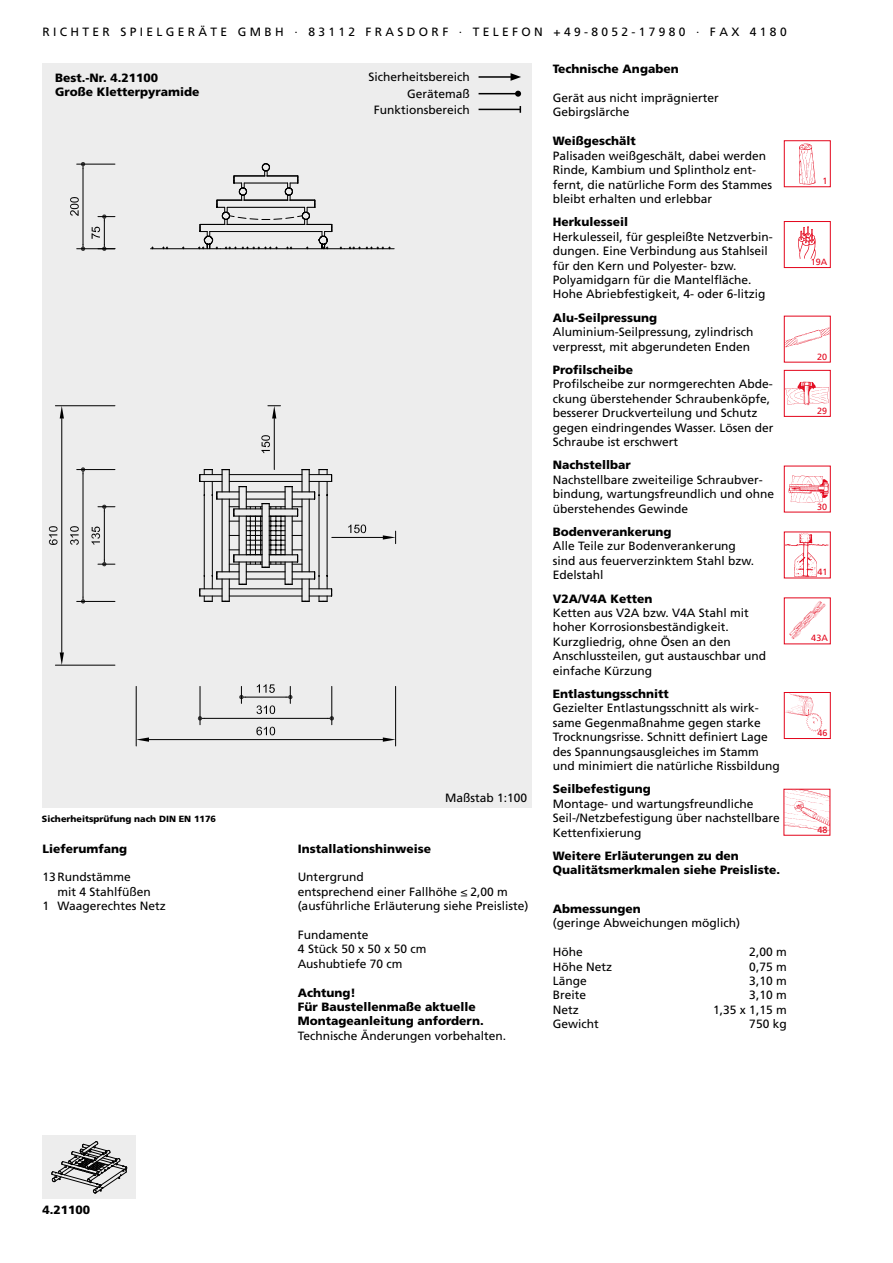
<style>
.page{position:relative;width:893px;height:1263px;background:#fff}
.page>*{position:absolute;margin:0;border:0;box-sizing:border-box;transform-origin:0 0}
.t1{font:12px/14.4px "Frutiger LT Std";color:#000}
.t2{font:900 12px/14.4px "Frutiger LT Std";color:#000}
.t3{font:900 9px "Frutiger LT Std";color:#000}
.t4{font:9px "Frutiger LT Std";color:#e3051b}
</style>
<div class="page">
<div style="left:784px;top:140px;width:47px;height:47px;border:1px solid #e3051b"></div>
<img style="left:799px;top:143px;width:17px;height:42px">
<img style="left:798px;top:226px;width:18px;height:33px">
<div style="left:784px;top:221px;width:47px;height:47px;border:1px solid #e3051b"></div>
<div style="left:784px;top:370px;width:47px;height:47px;border:1px solid #e3051b"></div>
<img style="left:784px;top:380px;width:46px;height:25px">
<div style="left:784px;top:466px;width:47px;height:46px;border:1px solid #e3051b"></div>
<img style="left:788px;top:475px;width:41px;height:28px">
<div style="left:784px;top:532px;width:47px;height:46px;border:1px solid #e3051b"></div>
<img style="left:785px;top:532px;width:44px;height:46px">
<div style="left:784px;top:692px;width:47px;height:47px;border:1px solid #e3051b"></div>
<img style="left:786px;top:693px;width:36px;height:38px">
<img style="left:785px;top:791px;width:43px;height:40px">
<img style="left:789px;top:601px;width:37px;height:38px">
<div style="left:784px;top:597px;width:47px;height:47px;border:1px solid #e3051b"></div>
<div style="left:784px;top:316px;width:47px;height:46px;border:1px solid #e3051b"></div>
<img style="left:785px;top:319px;width:45px;height:36px">
<div style="left:43px;top:64px;width:488px;height:744px;background:#ededed"></div>
<div style="left:43px;top:1135px;width:93px;height:64px;background:#ededed"></div>
<svg style="left:52px;top:1141px;width:76px;height:53px"></svg>
<hr style="left:479px;top:76px;width:34px;height:2px;background:#000">
<svg style="left:511px;top:73px;width:10px;height:8px"></svg>
<hr style="left:479px;top:93px;width:39px;height:1px;background:#000">
<svg style="left:515px;top:91px;width:6px;height:6px"></svg>
<hr style="left:479px;top:109px;width:41px;height:1px;background:#000">
<hr style="left:77px;top:248px;width:38px;height:1px;background:#000">
<hr style="left:77px;top:164px;width:38px;height:1px;background:#000">
<hr style="left:83px;top:168px;width:1px;height:76px;background:#000">
<svg style="left:81px;top:244px;width:4px;height:7px"></svg>
<svg style="left:81px;top:162px;width:4px;height:6px"></svg>
<svg style="left:70px;top:197px;width:9px;height:19px"></svg>
<svg style="left:92px;top:215px;width:23px;height:36px"></svg>
<hr style="left:151px;top:248px;width:69px;height:1px;background:#000">
<svg style="left:162px;top:247px;width:6px;height:3px"></svg>
<hr style="left:220px;top:248px;width:124px;height:1px;background:#000">
<hr style="left:344px;top:248px;width:50px;height:1px;background:#000">
<svg style="left:349px;top:247px;width:42px;height:3px"></svg>
<svg style="left:182px;top:163px;width:161px;height:87px"></svg>
<svg style="left:199px;top:469px;width:134px;height:133px"></svg>
<hr style="left:200px;top:686px;width:1px;height:39px;background:#000">
<hr style="left:332px;top:686px;width:1px;height:39px;background:#000">
<hr style="left:204px;top:718px;width:124px;height:1px;background:#000">
<svg style="left:198px;top:716px;width:6px;height:4px"></svg>
<svg style="left:328px;top:716px;width:6px;height:4px"></svg>
<svg style="left:257px;top:705px;width:18px;height:9px"></svg>
<hr style="left:77px;top:601px;width:38px;height:1px;background:#000">
<hr style="left:77px;top:469px;width:38px;height:1px;background:#000">
<hr style="left:83px;top:474px;width:1px;height:123px;background:#000">
<svg style="left:81px;top:597px;width:4px;height:6px"></svg>
<svg style="left:81px;top:467px;width:4px;height:7px"></svg>
<svg style="left:70px;top:526px;width:9px;height:19px"></svg>
<hr style="left:55px;top:665px;width:60px;height:1px;background:#000">
<hr style="left:55px;top:405px;width:60px;height:1px;background:#000">
<hr style="left:62px;top:418px;width:1px;height:234px;background:#000">
<svg style="left:60px;top:652px;width:4px;height:13px"></svg>
<svg style="left:60px;top:406px;width:4px;height:12px"></svg>
<svg style="left:49px;top:526px;width:9px;height:19px"></svg>
<hr style="left:136px;top:686px;width:1px;height:60px;background:#000">
<hr style="left:395px;top:686px;width:1px;height:60px;background:#000">
<hr style="left:149px;top:739px;width:234px;height:1px;background:#000">
<svg style="left:136px;top:737px;width:13px;height:5px"></svg>
<svg style="left:383px;top:737px;width:13px;height:5px"></svg>
<svg style="left:256px;top:727px;width:19px;height:8px"></svg>
<hr style="left:104px;top:511px;width:1px;height:49px;background:#000">
<svg style="left:98px;top:560px;width:17px;height:6px"></svg>
<svg style="left:98px;top:505px;width:17px;height:6px"></svg>
<svg style="left:91px;top:526px;width:9px;height:18px"></svg>
<hr style="left:246px;top:697px;width:40px;height:1px;background:#000">
<svg style="left:239px;top:686px;width:7px;height:17px"></svg>
<svg style="left:286px;top:686px;width:6px;height:17px"></svg>
<svg style="left:257px;top:684px;width:18px;height:9px"></svg>
<hr style="left:332px;top:537px;width:51px;height:1px;background:#000">
<svg style="left:383px;top:531px;width:13px;height:13px"></svg>
<svg style="left:348px;top:524px;width:18px;height:9px"></svg>
<hr style="left:274px;top:418px;width:1px;height:52px;background:#000">
<svg style="left:268px;top:405px;width:12px;height:13px"></svg>
<svg style="left:261px;top:435px;width:9px;height:18px"></svg>
<p class="t1" style="left:43px;top:25px;width:746px">R I C H T E R S P I E L G E R Ä T E G M B H · 8 3 1 1 2 F R A S D O R F · T E L E F O N + 4 9 - 8 0 5 2 - 1 7 9 8 0 · F A X 4 1 8 0</p>
<p class="t2" style="left:55px;top:70px;width:146px">Best.-Nr. 4.21100<br>Große Kletterpyramide</p>
<p class="t3" style="left:42px;top:813px;width:176px">Sicherheitsprüfung nach DIN EN 1176</p>
<p class="t2" style="left:43px;top:841px;width:86px">Lieferumfang</p>
<p class="t1" style="left:43px;top:870px;width:90px">13Rundstämme</p>
<p class="t1" style="left:57px;top:884px;width:95px">mit 4 Stahlfüßen</p>
<p class="t1" style="left:43px;top:899px;width:125px">1 Waagerechtes Netz</p>
<p class="t1" style="left:368px;top:69px;width:103px;line-height:16.2px;text-align:right">Sicherheitsbereich<br>Gerätemaß<br>Funktionsbereich</p>
<p class="t1" style="left:445px;top:790px;width:84px">Maßstab 1:100</p>
<p class="t2" style="left:298px;top:841px;width:135px">Installationshinweise</p>
<p class="t1" style="left:298px;top:870px;width:232px">Untergrund<br>entsprechend einer Fallhöhe ≤ 2,00 m (ausführliche Erläuterung siehe Preisliste)</p>
<p class="t1" style="left:298px;top:928px;width:130px">Fundamente<br>4 Stück 50 x 50 x 50 cm<br>Aushubtiefe 70 cm</p>
<p class="t2" style="left:298px;top:985px;width:188px">Achtung!<br>Für Baustellenmaße aktuelle<br>Montageanleitung anfordern.</p>
<p class="t1" style="left:298px;top:1028px;width:210px">Technische Änderungen vorbehalten.</p>
<p class="t2" style="left:553px;top:61px;width:127px">Technische Angaben</p>
<p class="t1" style="left:553px;top:90px;width:168px">Gerät aus nicht imprägnierter<br>Gebirgslärche</p>
<p class="t2" style="left:553px;top:134px;width:85px">Weißgeschält</p>
<p class="t1" style="left:553px;top:148px;width:221px">Palisaden weißgeschält, dabei werden Rinde, Kambium und Splintholz ent&shy;fernt, die natürliche Form des Stammes bleibt erhalten und erlebbar</p>
<p class="t2" style="left:553px;top:215px;width:77px">Herkulesseil</p>
<p class="t1" style="left:553px;top:229px;width:222px">Herkulesseil, für gespleißte Netzverbin&shy;dungen. Eine Verbindung aus Stahlseil für den Kern und Polyester- bzw.<br>Polyamidgarn für die Mantelfläche.<br>Hohe Abriebfestigkeit, 4- oder 6-litzig</p>
<p class="t2" style="left:553px;top:310px;width:106px">Alu-Seilpressung</p>
<p class="t1" style="left:553px;top:325px;width:202px">Aluminium-Seilpressung, zylindrisch verpresst, mit abgerundeten Enden</p>
<p class="t2" style="left:553px;top:363px;width:82px">Profilscheibe</p>
<p class="t1" style="left:553px;top:377px;width:222px">Profilscheibe zur normgerechten Abde&shy;ckung überstehender Schraubenköpfe, besserer Druckverteilung und Schutz gegen eindringendes Wasser. Lösen der Schraube ist erschwert</p>
<p class="t2" style="left:553px;top:458px;width:80px">Nachstellbar</p>
<p class="t1" style="left:553px;top:472px;width:223px">Nachstellbare zweiteilige Schraubver&shy;bindung, wartungsfreundlich und ohne überstehendes Gewinde</p>
<p class="t2" style="left:553px;top:525px;width:120px">Bodenverankerung</p>
<p class="t1" style="left:553px;top:539px;width:203px">Alle Teile zur Bodenverankerung sind aus feuerverzinktem Stahl bzw.<br>Edelstahl</p>
<p class="t2" style="left:553px;top:591px;width:101px">V2A/V4A Ketten</p>
<p class="t1" style="left:553px;top:606px;width:215px">Ketten aus V2A bzw. V4A Stahl mit hoher Korrosionsbeständigkeit.<br>Kurzgliedrig, ohne Ösen an den<br>Anschlussteilen, gut austauschbar und einfache Kürzung</p>
<p class="t2" style="left:553px;top:687px;width:118px">Entlastungsschnitt</p>
<p class="t1" style="left:553px;top:701px;width:229px">Gezielter Entlastungsschnitt als wirk&shy;same Gegenmaßnahme gegen starke Trocknungsrisse. Schnitt definiert Lage des Spannungsausgleiches im Stamm und minimiert die natürliche Rissbildung</p>
<p class="t2" style="left:553px;top:782px;width:100px">Seilbefestigung</p>
<p class="t1" style="left:553px;top:796px;width:229px">Montage- und wartungsfreundliche<br>Seil-/Netzbefestigung über nachstellbare<br>Kettenfixierung</p>
<p class="t2" style="left:553px;top:849px;width:229px">Weitere Erläuterungen zu den<br>Qualitätsmerkmalen siehe Preisliste.</p>
<p class="t2" style="left:553px;top:901px;width:90px">Abmessungen</p>
<p class="t1" style="left:553px;top:916px;width:189px">(geringe Abweichungen möglich)</p>
<p class="t1" style="left:553px;top:945px;width:31px">Höhe</p>
<p class="t1" style="left:749px;top:945px;width:39px">2,00 m</p>
<p class="t1" style="left:553px;top:959px;width:61px">Höhe Netz</p>
<p class="t1" style="left:749px;top:959px;width:39px">0,75 m</p>
<p class="t1" style="left:553px;top:974px;width:36px">Länge</p>
<p class="t1" style="left:749px;top:974px;width:39px">3,10 m</p>
<p class="t1" style="left:553px;top:988px;width:35px">Breite</p>
<p class="t1" style="left:749px;top:988px;width:39px">3,10 m</p>
<p class="t1" style="left:553px;top:1002px;width:28px">Netz</p>
<p class="t1" style="left:713px;top:1002px;width:75px">1,35 x 1,15 m</p>
<p class="t1" style="left:553px;top:1017px;width:47px">Gewicht</p>
<p class="t1" style="left:749px;top:1017px;width:39px">750 kg</p>
<p class="t4" style="left:822px;top:176px;width:7px">1</p>
<p class="t4" style="left:811px;top:257px;width:18px">19A</p>
<p class="t4" style="left:817px;top:351px;width:12px">20</p>
<p class="t4" style="left:817px;top:405px;width:12px">29</p>
<p class="t4" style="left:817px;top:501px;width:12px">30</p>
<p class="t4" style="left:817px;top:567px;width:12px">41</p>
<p class="t4" style="left:811px;top:633px;width:18px">43A</p>
<p class="t4" style="left:818px;top:728px;width:12px">46</p>
<p class="t4" style="left:817px;top:824px;width:12px">48</p>
<p class="t2" style="left:43px;top:1203px;width:49px">4.21100</p>
</div>
